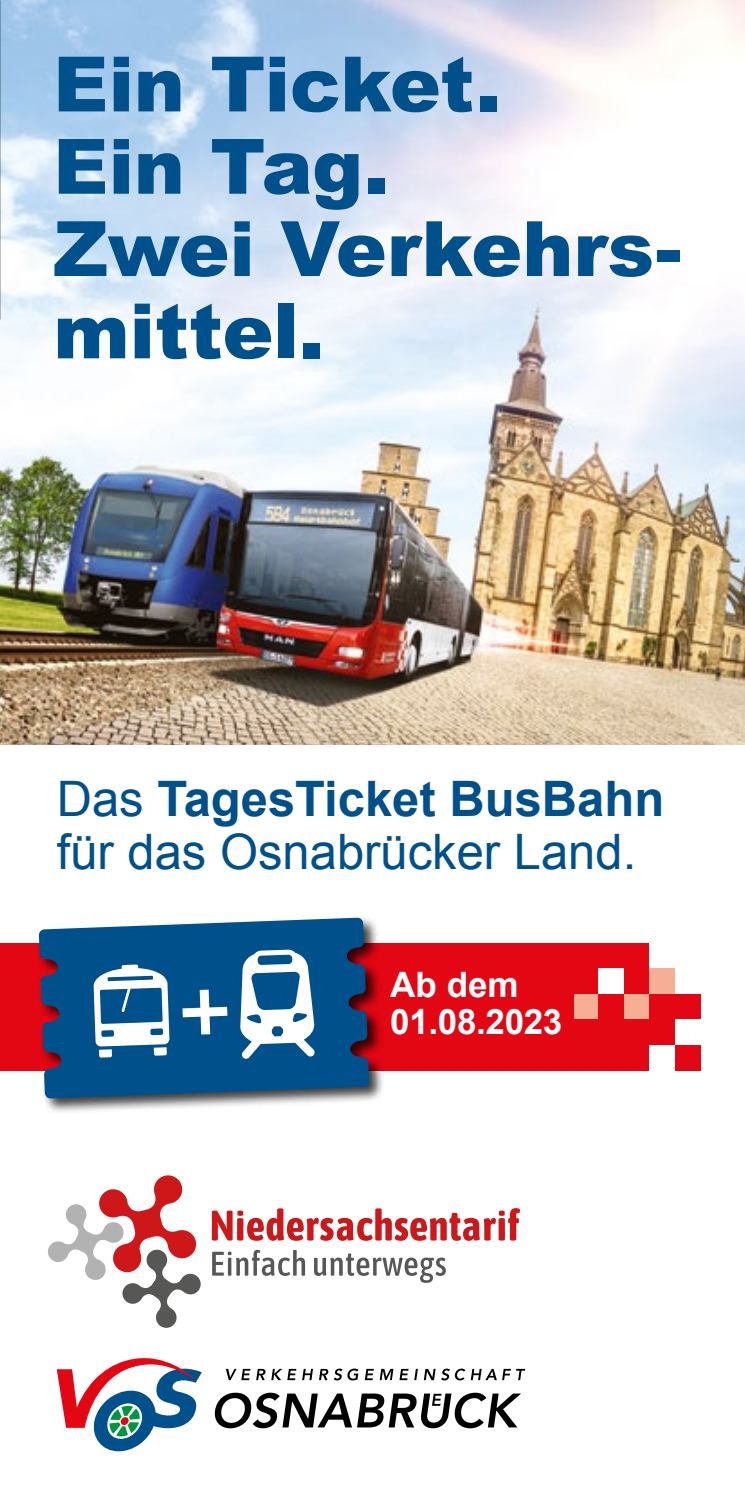
<style>
.page{position:relative;width:745px;height:1489px;background:#fff}
.page>*{position:absolute;margin:0;border:0;box-sizing:border-box;transform-origin:0 0}
.t1{font:900 76.25px/82.2px "Arial";color:#00508c}
.t2{font:49px/53.2px "Arial";color:#00508c}
.t3{font:700 35px/37.5px "Arial";letter-spacing:-.01em;color:#fff}
.s1{font-weight:700}
</style>
<div class="page">
<img style="left:0;top:0;width:744px;height:744px">
<svg style="left:212px;top:1249px;width:93px;height:26px"></svg>
<svg style="left:314px;top:1253px;width:131px;height:29px"></svg>
<svg style="left:48px;top:1175px;width:153px;height:152px"></svg>
<svg style="left:212px;top:1208px;width:307px;height:32px"></svg>
<svg style="left:214px;top:1392px;width:306px;height:36px"></svg>
<svg style="left:226px;top:1368px;width:24px;height:11px"></svg>
<svg style="left:256px;top:1368px;width:9px;height:11px"></svg>
<svg style="left:271px;top:1368px;width:25px;height:11px"></svg>
<svg style="left:302px;top:1368px;width:11px;height:11px"></svg>
<svg style="left:319px;top:1368px;width:39px;height:12px"></svg>
<svg style="left:365px;top:1368px;width:8px;height:11px"></svg>
<svg style="left:379px;top:1368px;width:14px;height:11px"></svg>
<svg style="left:399px;top:1368px;width:9px;height:11px"></svg>
<svg style="left:414px;top:1368px;width:3px;height:11px"></svg>
<svg style="left:423px;top:1368px;width:73px;height:12px"></svg>
<svg style="left:502px;top:1368px;width:23px;height:11px"></svg>
<svg style="left:57px;top:1358px;width:145px;height:93px"></svg>
<svg style="left:120px;top:1416px;width:9px;height:8px"></svg>
<div style="left:572px;top:943px;width:26px;height:25px;background:#e30613"></div>
<div style="left:572px;top:968px;width:26px;height:25px;background:#e30613"></div>
<div style="left:572px;top:993px;width:26px;height:26px;background:#f6af95"></div>
<div style="left:572px;top:1019px;width:26px;height:25px;background:#e30613"></div>
<div style="left:572px;top:1044px;width:26px;height:26px;background:#e30613"></div>
<div style="left:598px;top:943px;width:25px;height:25px;background:#e30613"></div>
<div style="left:598px;top:993px;width:25px;height:26px;background:#e30613"></div>
<div style="left:598px;top:1019px;width:25px;height:25px;background:#e30613"></div>
<div style="left:598px;top:1044px;width:25px;height:26px;background:#e30613"></div>
<div style="left:623px;top:943px;width:26px;height:25px;background:#e30613"></div>
<div style="left:623px;top:968px;width:26px;height:25px;background:#e30613"></div>
<div style="left:623px;top:993px;width:26px;height:26px;background:#f6af95"></div>
<div style="left:623px;top:1019px;width:26px;height:25px;background:#e30613"></div>
<div style="left:623px;top:1044px;width:26px;height:26px;background:#e30613"></div>
<div style="left:649px;top:968px;width:25px;height:25px;background:#f6af95"></div>
<div style="left:649px;top:993px;width:25px;height:26px;background:#e30613"></div>
<div style="left:649px;top:1019px;width:25px;height:25px;background:#e30613"></div>
<div style="left:674px;top:993px;width:26px;height:26px;background:#e30613"></div>
<div style="left:674px;top:1044px;width:26px;height:26px;background:#e30613"></div>
<div style="left:0;top:943px;width:572px;height:127px;background:#e30613"></div>
<div style="left:37px;top:915px;width:348px;height:199px;background:#000;opacity:.75"></div>
<svg style="left:39px;top:917px;width:330px;height:181px;background:#1a568a"></svg>
<svg style="left:93px;top:964px;width:76px;height:93px;background:#77a2c1"></svg>
<svg style="left:240px;top:949px;width:75px;height:109px;background:#85abc8"></svg>
<svg style="left:182px;top:989px;width:45px;height:45px;background:#598db4"></svg>
<img style="left:0;top:0;width:1px;height:319px">
<h1 class="t1" style="left:53px;top:41px;width:629px">Ein Ticket.<br>Ein Tag.<br>Zwei Verkehrs&shy;mittel.</h1>
<p class="t2" style="left:57px;top:772px;width:608px">Das <span class="s1">TagesTicket BusBahn </span>für das Osnabrücker Land.</p>
<p class="t3" style="left:390px;top:967px;width:173px">Ab dem<br>01.08.2023</p>
</div>
